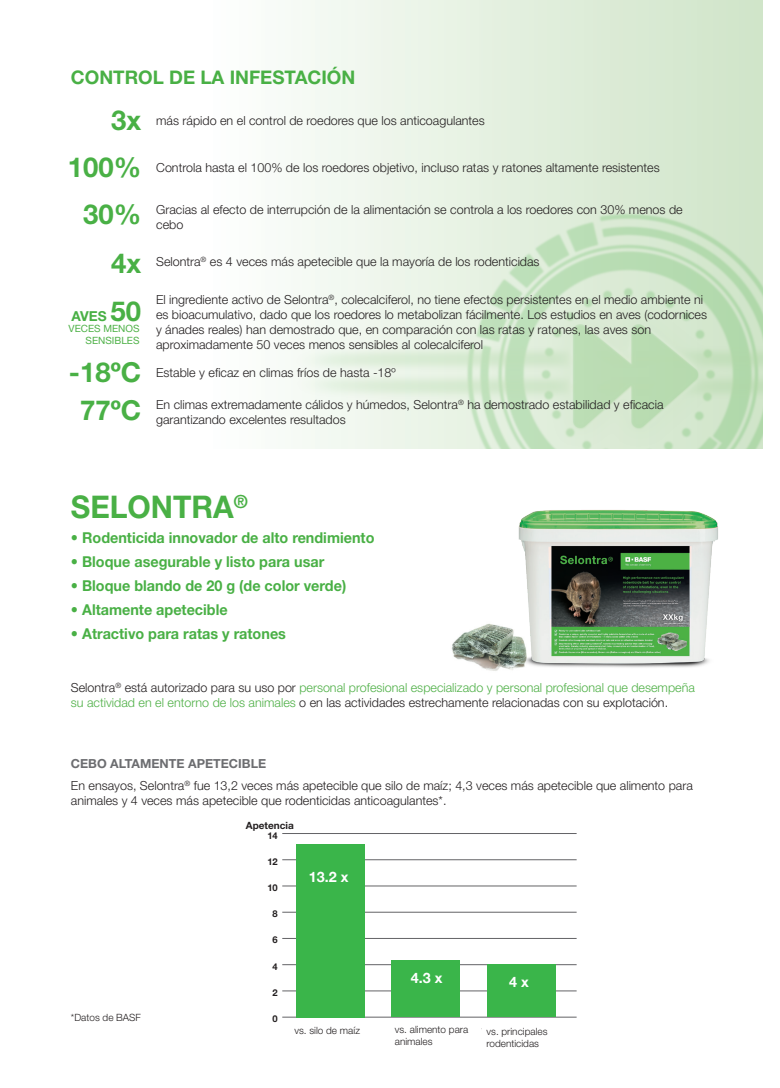
<style>
.page{position:relative;width:780px;height:1088px;background:#fff}
.page>*{position:absolute;margin:0;border:0;box-sizing:border-box;transform-origin:0 0}
.Titre{font:700 31.25px "Helvetica Neue LT Std";color:#49b045;scale:.96 1}
.Titre-2{font:700 27.5px "Helvetica Neue LT Std";color:#49b045}
.Titre-3{font:700 18.75px "Helvetica Neue LT Std";color:#49b045}
.Titre-4{font:700 15px "Helvetica Neue LT Std";color:#49b045;scale:.96 1}
.t1{font:700 14.38px "Helvetica Neue";color:#fff}
.Titre-5{font:700 13.75px "Helvetica Neue LT Std";color:#49b045}
.Titre-6{font:300 12.5px/15px "Helvetica Neue LT Std";color:#231f20}
.Titre-7{font:300 12.5px/15px "Helvetica Neue LT Std";color:#4fb047}
.Titre-8{font:700 12.5px "Helvetica Neue LT Std";color:#6c6d70}
.t2{font:300 10px/12px "Helvetica Neue LT Std";color:#231f20}
.t3{font:10px/12px "Helvetica Neue LT Std";color:#4eb147;text-align:right}
.t4{font:700 10px "Helvetica Neue LT Std";color:#231f20}
.t5{font:condensed 9.38px "Helvetica Neue";color:#231f20}
.t6{font:700 9.38px "Helvetica Neue";color:#231f20}
.s1{font-size:27.5px}
.s2{color:#231f20}
</style>
<div class="page">
<div style="left:0;top:0;width:762px;height:448px;background:linear-gradient(to right,#fff,#d2e6cb)"></div>
<img style="left:288px;top:180px;width:474px;height:268px">
<img style="left:451px;top:623px;width:48px;height:48px">
<img style="left:499px;top:510px;width:219px;height:160px">
<hr style="left:282px;top:1017px;width:294px;height:1px;background:#636366">
<hr style="left:282px;top:990px;width:294px;height:1px;background:#636366">
<hr style="left:282px;top:964px;width:294px;height:1px;background:#636366">
<hr style="left:282px;top:938px;width:294px;height:1px;background:#636366">
<hr style="left:282px;top:912px;width:294px;height:1px;background:#636366">
<hr style="left:282px;top:886px;width:294px;height:1px;background:#636366">
<hr style="left:282px;top:859px;width:294px;height:1px;background:#636366">
<hr style="left:282px;top:833px;width:294px;height:1px;background:#636366">
<div style="left:295px;top:844px;width:69px;height:173px;background:#3ab54a"></div>
<div style="left:391px;top:961px;width:69px;height:56px;background:#3ab54a"></div>
<div style="left:487px;top:965px;width:68px;height:52px;background:#3ab54a"></div>
<p class="Titre-3" style="left:71px;top:66px;width:286px">CONTROL DE LA INFESTACIÓN</p>
<p class="Titre-2" style="left:111px;top:104px;width:32px">3x</p>
<p class="Titre-6" style="left:156px;top:113px;width:330px">más rápido en el control de roedores que los anticoagulantes</p>
<p class="Titre-2" style="left:68px;top:150px;width:75px">100%</p>
<p class="Titre-6" style="left:156px;top:159px;width:505px">Controla hasta el 100% de los roedores objetivo, incluso ratas y ratones altamente resistentes</p>
<p class="Titre-2" style="left:83px;top:197px;width:60px">30%</p>
<p class="Titre-6" style="left:156px;top:202px;width:528px">Gracias al efecto de interrupción de la alimentación se controla a los roedores con 30% menos de cebo</p>
<p class="Titre-2" style="left:111px;top:246px;width:32px">4x</p>
<p class="Titre-6" style="left:156px;top:254px;width:385px">Selontra<sup>®</sup> es 4 veces más apetecible que la mayoría de los rodenticidas</p>
<p class="Titre-5" style="left:71px;top:308px;width:71px">AVES <span class="s1">50</span></p>
<p class="Titre-6" style="left:156px;top:292px;width:552px">El ingrediente activo de Selontra<sup>®</sup>, colecalciferol, no tiene efectos persistentes en el medio ambiente ni es bioacumulativo, dado que los roedores lo metabolizan fácilmente. Los estudios en aves (codornices y ánades reales) han demostrado que, en comparación con las ratas y ratones, las aves son</p>
<p class="Titre-6" style="left:156px;top:337px;width:328px">aproximadamente 50 veces menos sensibles al colecalciferol</p>
<p class="Titre-2" style="left:69px;top:355px;width:74px">-18ºC</p>
<p class="Titre-6" style="left:156px;top:365px;width:241px">Estable y eficaz en climas fríos de hasta -18º</p>
<p class="t3" style="left:69px;top:323px;width:72px">VECES MENOS<br>SENSIBLES</p>
<p class="Titre-2" style="left:80px;top:393px;width:63px">77ºC</p>
<p class="Titre-6" style="left:156px;top:397px;width:509px">En climas extremadamente cálidos y húmedos, Selontra<sup>®</sup> ha demostrado estabilidad y eficacia</p>
<p class="Titre-6" style="left:156px;top:412px;width:191px">garantizando excelentes resultados</p>
<p class="Titre" style="left:71px;top:488px;width:186px">SELONTRA<sup>®</sup></p>
<p class="Titre-4" style="left:71px;top:528px;width:318px">• Rodenticida innovador de alto rendimiento</p>
<p class="Titre-4" style="left:71px;top:552px;width:265px">• Bloque asegurable y listo para usar</p>
<p class="Titre-4" style="left:71px;top:576px;width:288px">• Bloque blando de 20 g (de color verde)</p>
<p class="Titre-4" style="left:71px;top:601px;width:165px">• Altamente apetecible</p>
<p class="Titre-4" style="left:71px;top:625px;width:225px">• Atractivo para ratas y ratones</p>
<p class="Titre-7" style="left:71px;top:680px;width:625px"><span class="s2">Selontra</span><sup>®</sup> <span class="s2">está autorizado para su uso por</span> personal profesional especializado y personal profesional que desempeña su actividad en el entorno de los animales <span class="s2">o en las actividades estrechamente relacionadas con su explotación.</span></p>
<p class="Titre-8" style="left:71px;top:756px;width:197px">CEBO ALTAMENTE APETECIBLE</p>
<p class="Titre-6" style="left:71px;top:778px;width:623px">En ensayos, Selontra<sup>®</sup> fue 13,2 veces más apetecible que silo de maíz; 4,3 veces más apetecible que alimento para</p>
<p class="Titre-6" style="left:71px;top:793px;width:377px">animales y 4 veces más apetecible que rodenticidas anticoagulantes*.</p>
<p class="t6" style="left:245px;top:815px;width:51px">Palatability</p>
<p class="t4" style="left:246px;top:819px;width:49px">Apetencia</p>
<p class="t6" style="left:267px;top:828px;width:12px">14</p>
<p class="t2" style="left:71px;top:1011px;width:72px">*Datos de BASF</p>
<p class="t6" style="left:267px;top:854px;width:12px">12</p>
<p class="t6" style="left:267px;top:880px;width:12px">10</p>
<p class="t6" style="left:272px;top:906px;width:7px">8</p>
<p class="t6" style="left:272px;top:933px;width:7px">6</p>
<p class="t6" style="left:272px;top:959px;width:7px">4</p>
<p class="t6" style="left:272px;top:985px;width:7px">2</p>
<p class="t6" style="left:272px;top:1011px;width:7px">0</p>
<p class="t1" style="left:309px;top:865px;width:41px">13.2 x</p>
<p class="t1" style="left:411px;top:966px;width:33px">4.3 x</p>
<p class="t1" style="left:509px;top:971px;width:21px">4 x</p>
<p class="t2" style="left:294px;top:1024px;width:67px">vs. silo de maíz</p>
<p class="t2" style="left:395px;top:1023px;width:75px">vs. alimento para animales</p>
<p class="t2" style="left:486px;top:1025px;width:62px">vs. principales rodenticidas</p>
<p class="t5" style="left:301px;top:1024px;width:57px">vs. Maize Silage</p>
<p class="t5" style="left:397px;top:1024px;width:51px">vs. Piglet Feed</p>
<p class="t5" style="left:482px;top:1024px;width:87px">vs. Leading Rodenticides</p>
</div>
